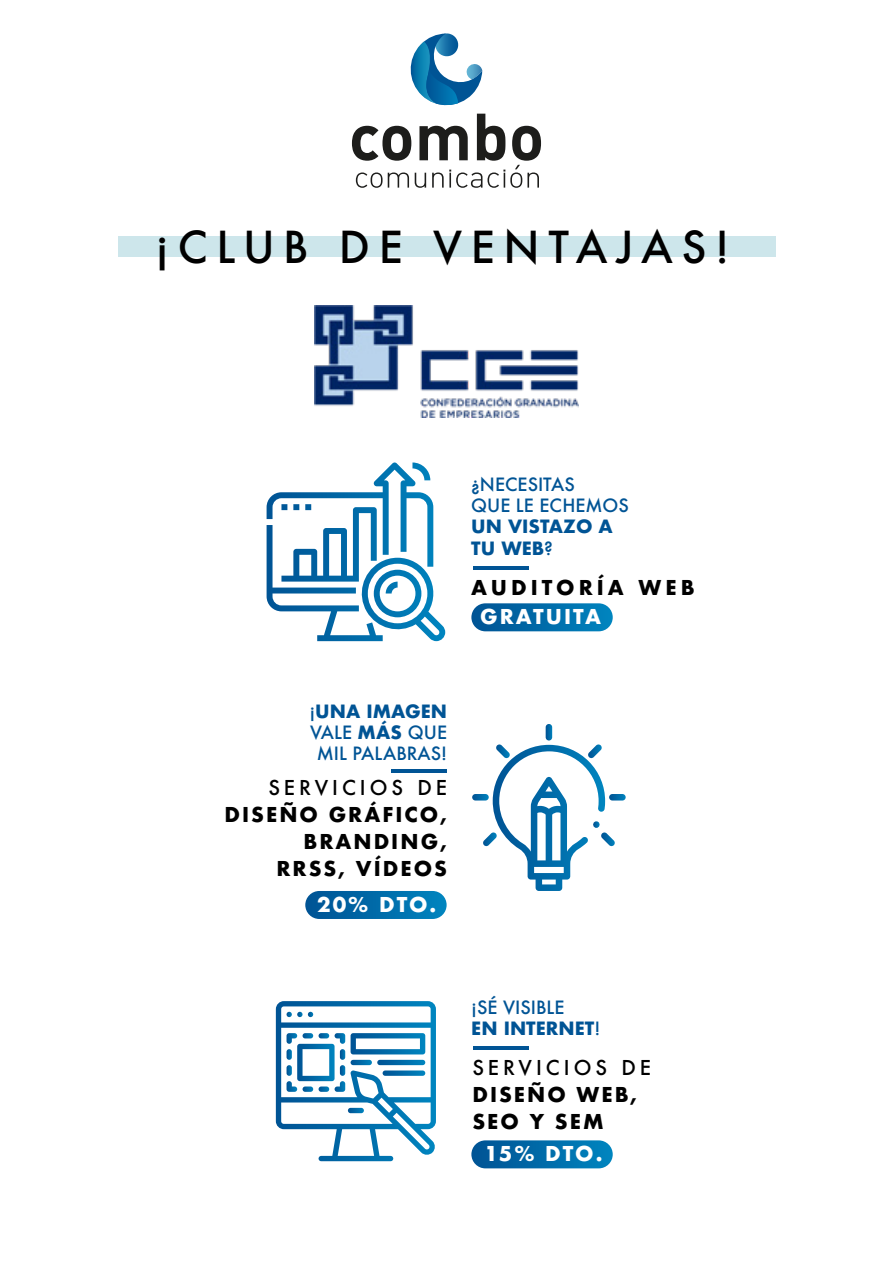
<style>
.page{position:relative;width:893px;height:1263px;background:#fff}
.page>*{position:absolute;margin:0;border:0;box-sizing:border-box;transform-origin:0 0}
.t1{font:500 42.9px "Futura";letter-spacing:.2em;color:#000}
.t2{font:700 19.95px/27px "Futura";letter-spacing:.1em;color:#000;text-align:right}
.t3{font:700 19.95px "Futura";letter-spacing:.095em;color:#fff}
.t4{font:500 19.95px "Futura";letter-spacing:.2em;color:#000}
.t5{font:700 19.95px "Futura";letter-spacing:.2em;color:#000}
.t6{font:500 17.85px/21.5px "Futura";color:#005495}
.t7{font:700 17.85px/21.5px "Futura";color:#005495}
.s1{font-weight:500}
.s2{font-weight:700}
</style>
<div class="page">
<div style="left:118px;top:237px;width:657px;height:20px;background:#cde6eb"></div>
<img style="left:314px;top:306px;width:265px;height:111px">
<svg style="left:352px;top:33px;width:189px;height:155px"></svg>
<div style="left:471px;top:603px;width:142px;height:28px;background:linear-gradient(to right,#025494,#0084be);border-radius:14px"></div>
<hr style="left:473px;top:566px;width:56px;height:3px;background:#005495">
<svg style="left:267px;top:462px;width:178px;height:179px"></svg>
<hr style="left:473px;top:1046px;width:56px;height:3px;background:#005495">
<div style="left:471px;top:1140px;width:142px;height:28px;background:linear-gradient(to right,#035494,#0084be);border-radius:14px"></div>
<hr style="left:391px;top:769px;width:56px;height:3px;background:#005495">
<div style="left:305px;top:891px;width:142px;height:28px;background:linear-gradient(to right,#015394,#0185be);border-radius:14px"></div>
<svg style="left:276px;top:1001px;width:160px;height:160px"></svg>
<div style="left:546px;top:724px;width:6px;height:16px;background:#0067a5;border-radius:3px"></div>
<svg style="left:609px;top:794px;width:17px;height:6px"></svg>
<svg style="left:472px;top:794px;width:17px;height:6px"></svg>
<svg style="left:483px;top:744px;width:132px;height:147px"></svg>
<h1 class="t1" style="left:155px;top:217px;width:576px">¡CLUB DE VENTAJAS!</h1>
<p class="t6" style="left:471px;top:473px;width:159px">¿NECESITAS<br>QUE LE ECHEMOS</p>
<p class="t7" style="left:471px;top:516px;width:143px">UN VISTAZO A<br>TU WEB<span class="s1">?</span></p>
<p class="t5" style="left:471px;top:573px;width:225px">AUDITORÍA WEB</p>
<p class="t3" style="left:480px;top:602px;width:122px">GRATUITA</p>
<p class="t6" style="left:309px;top:700px;width:139px;text-align:center">¡<span class="s2">UNA IMAGEN<br></span>VALE <span class="s2">MÁS</span> QUE<br>MIL PALABRAS!</p>
<p class="t4" style="left:268px;top:774px;width:180px">SERVICIOS DE</p>
<p class="t2" style="left:224px;top:801px;width:224px">DISEÑO GRÁFICO,<br>BRANDING,<br>RRSS, VÍDEOS</p>
<p class="t3" style="left:317px;top:890px;width:121px">20% DTO.</p>
<p class="t6" style="left:471px;top:996px;width:131px">¡SÉ VISIBLE<br><span class="s2">EN INTERNET</span>!</p>
<p class="t4" style="left:472px;top:1054px;width:180px">SERVICIOS DE</p>
<p class="t2" style="left:472px;top:1081px;width:167px;text-align:left">DISEÑO WEB,<br>SEO Y SEM</p>
<p class="t3" style="left:484px;top:1139px;width:119px">15% DTO.</p>
</div>
